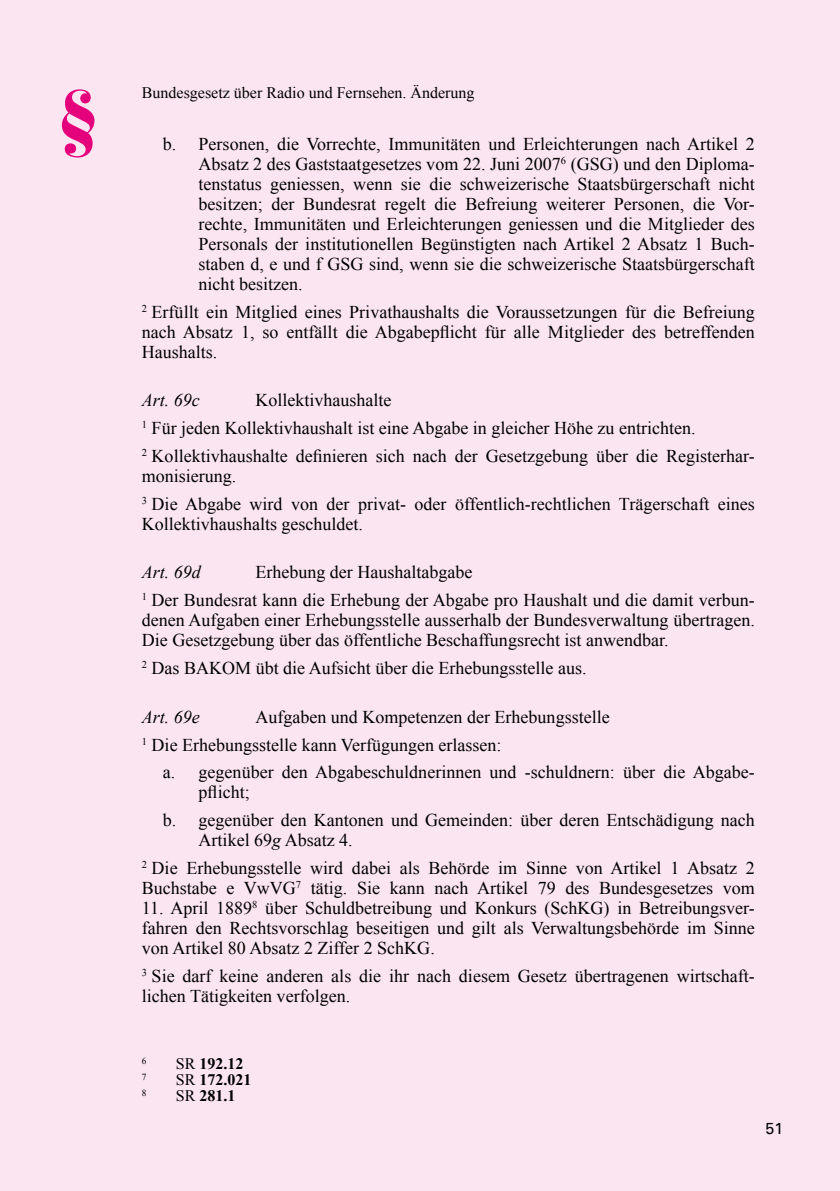
<style>
.page{position:relative;width:840px;height:1191px;background:#fff}
.page>*{position:absolute;margin:0;border:0;box-sizing:border-box;transform-origin:0 0}
.t1{font:900 70px "Bauer Bodoni";color:#e5007c}
.Abstimmungstext_Grun{font:18px/20px "Times New Roman";color:#000}
.Abstimmungstext_Grun-2{font:italic 18px "Times New Roman";color:#000}
.Abstimmungstext_Grun-3{font:16px "Times New Roman";color:#000}
.Abstimmungstext_Grun-4{font:700 16px "Times New Roman";color:#000}
.t2{font:16px "Univers";color:#000}
.Abstimmungstext_Grun-5{font:9.4px "Times New Roman";color:#000}
.s1{font-style:italic}
.s2{font-weight:400}
</style>
<div class="page">
<div style="left:0;top:0;width:839px;height:1191px;background:#fbe5f0"></div>
<h1 class="t1" style="left:57px;top:73px;width:44px">§</h1>
<p class="Abstimmungstext_Grun-3" style="left:142px;top:82px;width:334px">Bundesgesetz über Radio und Fernsehen. Änderung</p>
<p class="Abstimmungstext_Grun" style="left:198px;top:133px;width:557px;text-align:justify;text-indent:-36px">b. Personen, die Vorrechte, Immunitäten und Erleichterungen nach Artikel 2<br>Absatz 2 des Gaststaatgesetzes vom 22. Juni 2007<sup>6</sup> (GSG) und den Diploma&shy;tenstatus geniessen, wenn sie die schweizerische Staatsbürgerschaft nicht besitzen; der Bundesrat regelt die Befreiung weiterer Personen, die Vor&shy;rechte, Immunitäten und Erleichterungen geniessen und die Mitglieder des Personals der institutionellen Begünstigten nach Artikel 2 Absatz 1 Buch&shy;staben d, e und f GSG sind, wenn sie die schweizerische Staatsbürgerschaft nicht besitzen.</p>
<p class="Abstimmungstext_Grun" style="left:142px;top:301px;width:614px;text-align:justify"><sup>2</sup> Erfüllt ein Mitglied eines Privathaushalts die Voraussetzungen für die Befreiung nach Absatz 1, so entfällt die Abgabepflicht für alle Mitglieder des betreffenden Haushalts.</p>
<p class="Abstimmungstext_Grun-2" style="left:142px;top:388px;width:59px">Art. 69c</p>
<p class="Abstimmungstext_Grun" style="left:255px;top:390px;width:137px">Kollektivhaushalte</p>
<p class="Abstimmungstext_Grun" style="left:142px;top:418px;width:555px"><sup>1</sup> Für jeden Kollektivhaushalt ist eine Abgabe in gleicher Höhe zu entrichten.</p>
<p class="Abstimmungstext_Grun" style="left:142px;top:446px;width:614px"><sup>2</sup> Kollektivhaushalte definieren sich nach der Gesetzgebung über die Registerhar&shy;monisierung.</p>
<p class="Abstimmungstext_Grun" style="left:142px;top:494px;width:614px"><sup>3</sup> Die Abgabe wird von der privat- oder öffentlich-rechtlichen Trägerschaft eines<br>Kollektivhaushalts geschuldet.</p>
<p class="Abstimmungstext_Grun-2" style="left:142px;top:560px;width:61px">Art. 69d</p>
<p class="Abstimmungstext_Grun" style="left:255px;top:562px;width:218px">Erhebung der Haushaltabgabe</p>
<p class="Abstimmungstext_Grun" style="left:142px;top:590px;width:614px;text-align:justify"><sup>1</sup> Der Bundesrat kann die Erhebung der Abgabe pro Haushalt und die damit verbun&shy;denen Aufgaben einer Erhebungsstelle ausserhalb der Bundesverwaltung übertragen.<br>Die Gesetzgebung über das öffentliche Beschaffungsrecht ist anwendbar.</p>
<p class="Abstimmungstext_Grun" style="left:142px;top:658px;width:446px"><sup>2</sup> Das BAKOM übt die Aufsicht über die Erhebungsstelle aus.</p>
<p class="Abstimmungstext_Grun-2" style="left:142px;top:704px;width:59px">Art. 69e</p>
<p class="Abstimmungstext_Grun" style="left:255px;top:706px;width:355px">Aufgaben und Kompetenzen der Erhebungsstelle</p>
<p class="Abstimmungstext_Grun" style="left:142px;top:734px;width:361px"><sup>1</sup> Die Erhebungsstelle kann Verfügungen erlassen:</p>
<p class="Abstimmungstext_Grun" style="left:198px;top:761px;width:557px;text-indent:-36px">a. gegenüber den Abgabeschuldnerinnen und -schuldnern: über die Abgabe&shy;pflicht;</p>
<p class="Abstimmungstext_Grun" style="left:198px;top:809px;width:557px;text-indent:-36px">b. gegenüber den Kantonen und Gemeinden: über deren Entschädigung nach<br>Artikel 69<span class="s1">g</span> Absatz 4.</p>
<p class="Abstimmungstext_Grun" style="left:142px;top:857px;width:614px"><sup>2</sup> Die Erhebungsstelle wird dabei als Behörde im Sinne von Artikel 1 Absatz 2<br>Buchstabe e VwVG<sup>7</sup> tätig. Sie kann nach Artikel 79 des Bundesgesetzes vom</p>
<p class="Abstimmungstext_Grun" style="left:142px;top:897px;width:614px;text-align:justify">11. April 1889<sup>8</sup> über Schuldbetreibung und Konkurs (SchKG) in Betreibungsver&shy;fahren den Rechtsvorschlag beseitigen und gilt als Verwaltungsbehörde im Sinne von Artikel 80 Absatz 2 Ziffer 2 SchKG.</p>
<p class="Abstimmungstext_Grun" style="left:142px;top:965px;width:614px"><sup>3</sup> Sie darf keine anderen als die ihr nach diesem Gesetz übertragenen wirtschaft&shy;lichen Tätigkeiten verfolgen.</p>
<p class="Abstimmungstext_Grun-5" style="left:142px;top:1054px;width:6px">6</p>
<p class="Abstimmungstext_Grun-4" style="left:176px;top:1052px;width:69px"><span class="s2">SR</span> 192.12</p>
<p class="Abstimmungstext_Grun-5" style="left:142px;top:1070px;width:6px">7</p>
<p class="Abstimmungstext_Grun-4" style="left:176px;top:1068px;width:77px"><span class="s2">SR</span> 172.021</p>
<p class="Abstimmungstext_Grun-5" style="left:142px;top:1086px;width:6px">8</p>
<p class="Abstimmungstext_Grun-4" style="left:176px;top:1084px;width:61px"><span class="s2">SR</span> 281.1</p>
<p class="t2" style="left:765px;top:1119px;width:19px">51</p>
</div>
